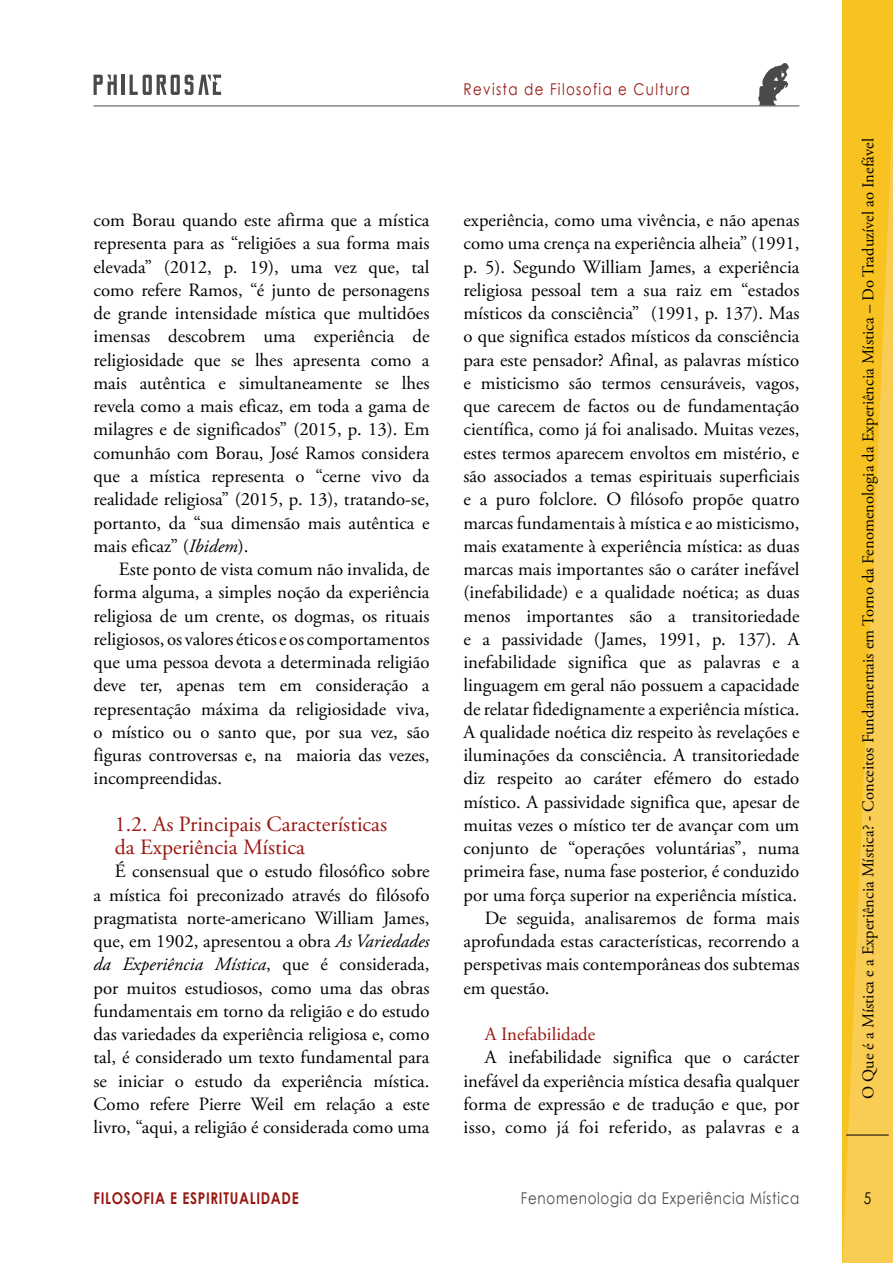
<style>
.page{position:relative;width:893px;height:1263px;background:#fff}
.page>*{position:absolute;margin:0;border:0;box-sizing:border-box;transform-origin:0 0}
.t1{font:21.75px/23.2px "Adobe Garamond Pro";color:#981711}
.t2{font:18.75px/23.2px "Adobe Garamond Pro";color:#000;text-align:justify}
.t3{font:18.75px "Adobe Garamond Pro";color:#981711}
.t4{font:16.5px "Adobe Garamond Pro";color:#000}
.t5{font:16.2px "Century Gothic";letter-spacing:.05em;color:#4a4a49;scale:.83 1}
.t6{font:16.2px "Century Gothic";letter-spacing:.1em;color:#981711;scale:.83 1}
.t7{font:700 16.2px "Century Gothic";letter-spacing:.05em;color:#981711;scale:.83 1}
.t8{font:16.2px "Century Gothic";color:#000;scale:.83 1}
.s1{font-style:italic}
</style>
<div class="page">
<hr style="left:94px;top:106px;width:705px;height:1px;background:#4a4a49">
<svg style="left:94px;top:75px;width:23px;height:20px"></svg>
<hr style="left:122px;top:75px;width:3px;height:20px;background:#4a4a49">
<svg style="left:130px;top:75px;width:91px;height:20px"></svg>
<svg style="left:758px;top:63px;width:31px;height:43px"></svg>
<svg style="left:842px;top:0;width:51px;height:1263px;background:#f8c638"></svg>
<hr style="left:846px;top:1135px;width:43px;height:1px;background:#000">
<p class="t6" style="left:463px;top:78px;width:274px">Revista de Filosofia e Cultura</p>
<p class="t2" style="left:94px;top:209px;width:337px">com Borau quando este afirma que a mística representa para as “religiões a sua forma mais elevada” (2012, p. 19), uma vez que, tal como refere Ramos, “é junto de personagens de grande intensidade mística que multidões imensas descobrem uma experiência de religiosidade que se lhes apresenta como a mais autêntica e simultaneamente se lhes revela como a mais eficaz, em toda a gama de milagres e de significados” (2015, p. 13). Em comunhão com Borau, José Ramos considera que a mística representa o “cerne vivo da realidade religiosa” (2015, p. 13), tratando-se, portanto, da “sua dimensão mais autêntica e mais eficaz” (<span class="s1">Ibidem</span>).</p>
<p class="t2" style="left:94px;top:558px;width:337px;text-indent:25px">Este ponto de vista comum não invalida, de forma alguma, a simples noção da experiência religiosa de um crente, os dogmas, os rituais religiosos, os valores éticos e os comportamentos que uma pessoa devota a determinada religião deve ter, apenas tem em consideração a representação máxima da religiosidade viva, o místico ou o santo que, por sua vez, são figuras controversas e, na maioria das vezes, incompreendidas.</p>
<p class="t1" style="left:115px;top:813px;width:274px">1.2. As Principais Características da Experiência Mística</p>
<p class="t2" style="left:94px;top:860px;width:337px;text-indent:21px">É consensual que o estudo filosófico sobre a mística foi preconizado através do filósofo pragmatista norte-americano William James, que, em 1902, apresentou a obra <span class="s1">As Variedades da Experiência Mística</span>, que é considerada, por muitos estudiosos, como uma das obras fundamentais em torno da religião e do estudo das variedades da experiência religiosa e, como tal, é considerado um texto fundamental para se iniciar o estudo da experiência mística.<br>Como refere Pierre Weil em relação a este livro, “aqui, a religião é considerada como uma</p>
<p class="t2" style="left:463px;top:209px;width:337px">experiência, como uma vivência, e não apenas</p>
<p class="t2" style="left:463px;top:233px;width:337px">como uma crença na experiência alheia” (1991,</p>
<p class="t2" style="left:463px;top:256px;width:337px">p. 5). Segundo William James, a experiência</p>
<p class="t2" style="left:463px;top:279px;width:337px">religiosa pessoal tem a sua raiz em “estados</p>
<p class="t2" style="left:463px;top:302px;width:337px">místicos da consciência” (1991, p. 137). Mas</p>
<p class="t2" style="left:463px;top:326px;width:337px">o que significa estados místicos da consciência</p>
<p class="t2" style="left:463px;top:349px;width:337px">para este pensador? Afinal, as palavras místico</p>
<p class="t2" style="left:463px;top:372px;width:337px">e misticismo são termos censuráveis, vagos,</p>
<p class="t2" style="left:463px;top:395px;width:337px">que carecem de factos ou de fundamentação</p>
<p class="t2" style="left:463px;top:419px;width:337px">científica, como já foi analisado. Muitas vezes,</p>
<p class="t2" style="left:463px;top:442px;width:337px">estes termos aparecem envoltos em mistério, e</p>
<p class="t2" style="left:463px;top:465px;width:337px">são associados a temas espirituais superficiais</p>
<p class="t2" style="left:463px;top:488px;width:337px">e a puro folclore. O filósofo propõe quatro</p>
<p class="t2" style="left:463px;top:512px;width:337px">marcas fundamentais à mística e ao misticismo,</p>
<p class="t2" style="left:463px;top:535px;width:337px">mais exatamente à experiência mística: as duas</p>
<p class="t2" style="left:463px;top:558px;width:337px">marcas mais importantes são o caráter inefável</p>
<p class="t2" style="left:463px;top:581px;width:337px">(inefabilidade) e a qualidade noética; as duas</p>
<p class="t2" style="left:463px;top:605px;width:337px">menos importantes são a transitoriedade</p>
<p class="t2" style="left:463px;top:628px;width:337px">e a passividade (James, 1991, p. 137). A</p>
<p class="t2" style="left:463px;top:651px;width:337px">inefabilidade significa que as palavras e a</p>
<p class="t2" style="left:463px;top:674px;width:337px">linguagem em geral não possuem a capacidade</p>
<p class="t2" style="left:463px;top:698px;width:337px">de relatar fidedignamente a experiência mística.</p>
<p class="t2" style="left:463px;top:721px;width:337px">A qualidade noética diz respeito às revelações e</p>
<p class="t2" style="left:463px;top:744px;width:337px">iluminações da consciência. A transitoriedade</p>
<p class="t2" style="left:463px;top:767px;width:337px">diz respeito ao caráter efémero do estado</p>
<p class="t2" style="left:463px;top:791px;width:337px">místico. A passividade significa que, apesar de</p>
<p class="t2" style="left:463px;top:814px;width:337px">muitas vezes o místico ter de avançar com um</p>
<p class="t2" style="left:463px;top:837px;width:337px">conjunto de “operações voluntárias”, numa</p>
<p class="t2" style="left:463px;top:860px;width:337px">primeira fase, numa fase posterior, é conduzido</p>
<p class="t2" style="left:463px;top:884px;width:335px">por uma força superior na experiência mística.</p>
<p class="t2" style="left:485px;top:907px;width:316px">De seguida, analisaremos de forma mais</p>
<p class="t2" style="left:463px;top:930px;width:337px">aprofundada estas características, recorrendo a</p>
<p class="t2" style="left:463px;top:953px;width:337px">perspetivas mais contemporâneas dos subtemas</p>
<p class="t2" style="left:463px;top:977px;width:88px">em questão.</p>
<p class="t3" style="left:485px;top:1023px;width:112px">A Inefabilidade</p>
<p class="t2" style="left:463px;top:1046px;width:337px;text-indent:21px">A inefabilidade significa que o carácter inefável da experiência mística desafia qualquer forma de expressão e de tradução e que, por isso, como já foi referido, as palavras e a</p>
<p class="t4" style="left:858px;top:1099px;width:962px;rotate:-90deg">O Que é a Mística e a Experiência Mística? - Conceitos Fundamentais em Torno da Fenomenologia da Experiência Mística – Do Traduzível ao Inefável</p>
<p class="t7" style="left:94px;top:1186px;width:249px">FILOSOFIA E ESPIRITUALIDADE</p>
<p class="t5" style="left:521px;top:1187px;width:337px">Fenomenologia da Experiência Mística</p>
<p class="t8" style="left:864px;top:1187px;width:11px">5</p>
</div>
